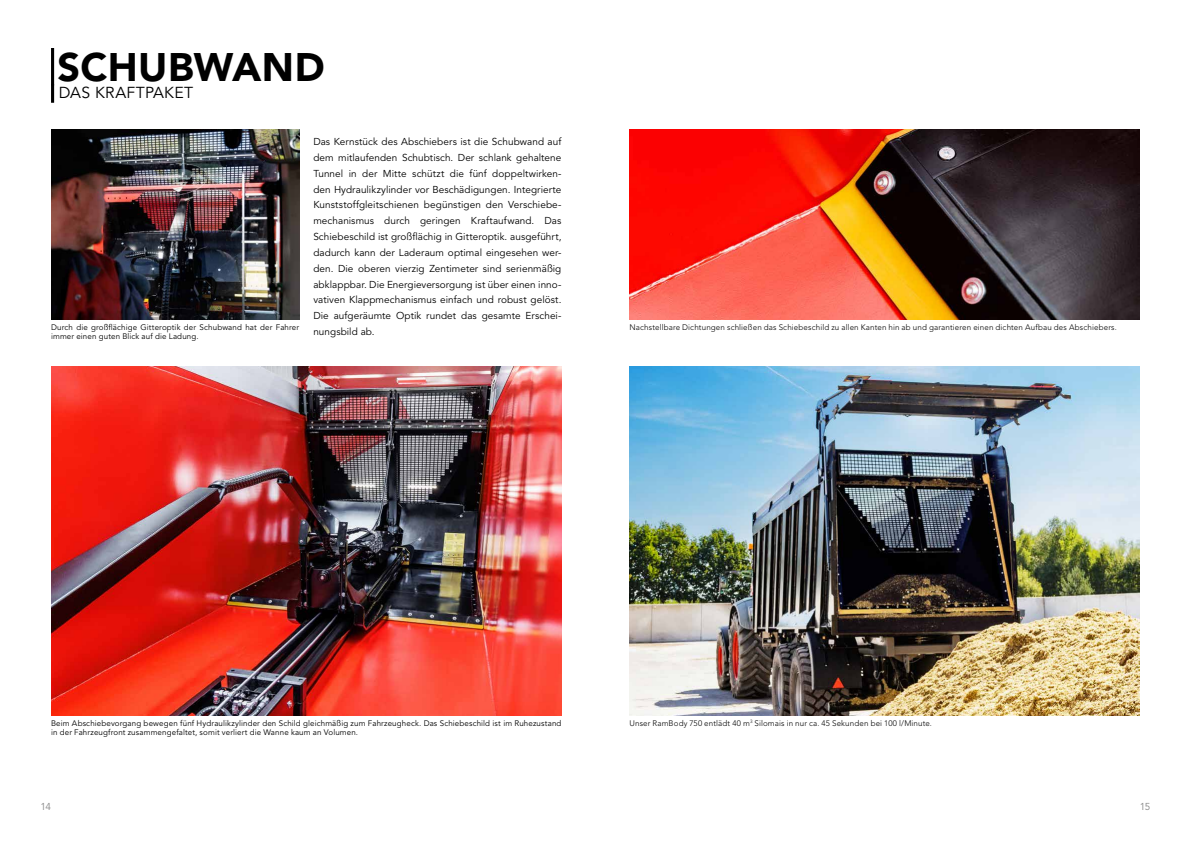
<style>
.page{position:relative;width:1191px;height:842px;background:#fff}
.page>*{position:absolute;margin:0;border:0;box-sizing:border-box;transform-origin:0 0}
.t1{font:900 39.5px "Avenir LT Pro";letter-spacing:.01em;color:#000}
.t2{font:15.8px "Avenir LT Pro";letter-spacing:.015em;color:#000}
.t3{font:10px/15.8px "Avenir LT Pro";letter-spacing:.005em;color:#000;text-align:justify}
.t4{font:10px "Avenir LT Pro";color:#878787}
.t5{font:8px/9.6px "Avenir LT Pro";letter-spacing:.015em;color:#000}
.t6{font:300 8px "Avenir LT Pro";letter-spacing:.015em;color:#000}
</style>
<div class="page">
<img style="left:629px;top:367px;width:511px;height:348px">
<img style="left:629px;top:129px;width:511px;height:190px">
<img style="left:51px;top:367px;width:510px;height:348px">
<img style="left:51px;top:129px;width:248px;height:190px">
<hr style="left:51px;top:48px;width:3px;height:37px;background:#000">
<hr style="left:51px;top:84px;width:3px;height:19px;background:#000">
<h1 class="t1" style="left:57px;top:43px;width:269px">SCHUBWAND</h1>
<h2 class="t2" style="left:59px;top:83px;width:136px">DAS KRAFTPAKET</h2>
<p class="t5" style="left:51px;top:322px;width:250px">Durch die großflächige Gitteroptik der Schubwand hat der Fahrer immer einen guten Blick auf die Ladung.</p>
<p class="t3" style="left:313px;top:134px;width:250px">Das Kernstück des Abschiebers ist die Schubwand auf dem mitlaufenden Schubtisch. Der schlank gehaltene Tunnel in der Mitte schützt die fünf doppeltwirken&shy;den Hydraulikzylinder vor Beschädigungen. Integrierte Kunststoffgleitschienen begünstigen den Verschiebe&shy;mechanismus durch geringen Kraftaufwand. Das Schiebeschild ist großflächig in Gitteroptik. ausgeführt, dadurch kann der Laderaum optimal eingesehen wer&shy;den. Die oberen vierzig Zentimeter sind serienmäßig abklappbar. Die Energieversorgung ist über einen inno&shy;vativen Klappmechanismus einfach und robust gelöst.<br>Die aufgeräumte Optik rundet das gesamte Erschei&shy;nungsbild ab.</p>
<p class="t6" style="left:629px;top:322px;width:489px">Nachstellbare Dichtungen schließen das Schiebeschild zu allen Kanten hin ab und garantieren einen dichten Aufbau des Abschiebers.</p>
<p class="t5" style="left:51px;top:718px;width:512px">Beim Abschiebevorgang bewegen fünf Hydraulikzylinder den Schild gleichmäßig zum Fahrzeugheck. Das Schiebeschild ist im Ruhezustand in der Fahrzeugfront zusammengefaltet, somit verliert die Wanne kaum an Volumen.</p>
<p class="t6" style="left:629px;top:718px;width:304px">Unser RamBody 750 entlädt 40 m<sup>3</sup> Silomais in nur ca. 45 Sekunden bei 100 l/Minute.</p>
<p class="t4" style="left:41px;top:801px;width:12px">14</p>
<p class="t4" style="left:1140px;top:801px;width:12px">15</p>
</div>
